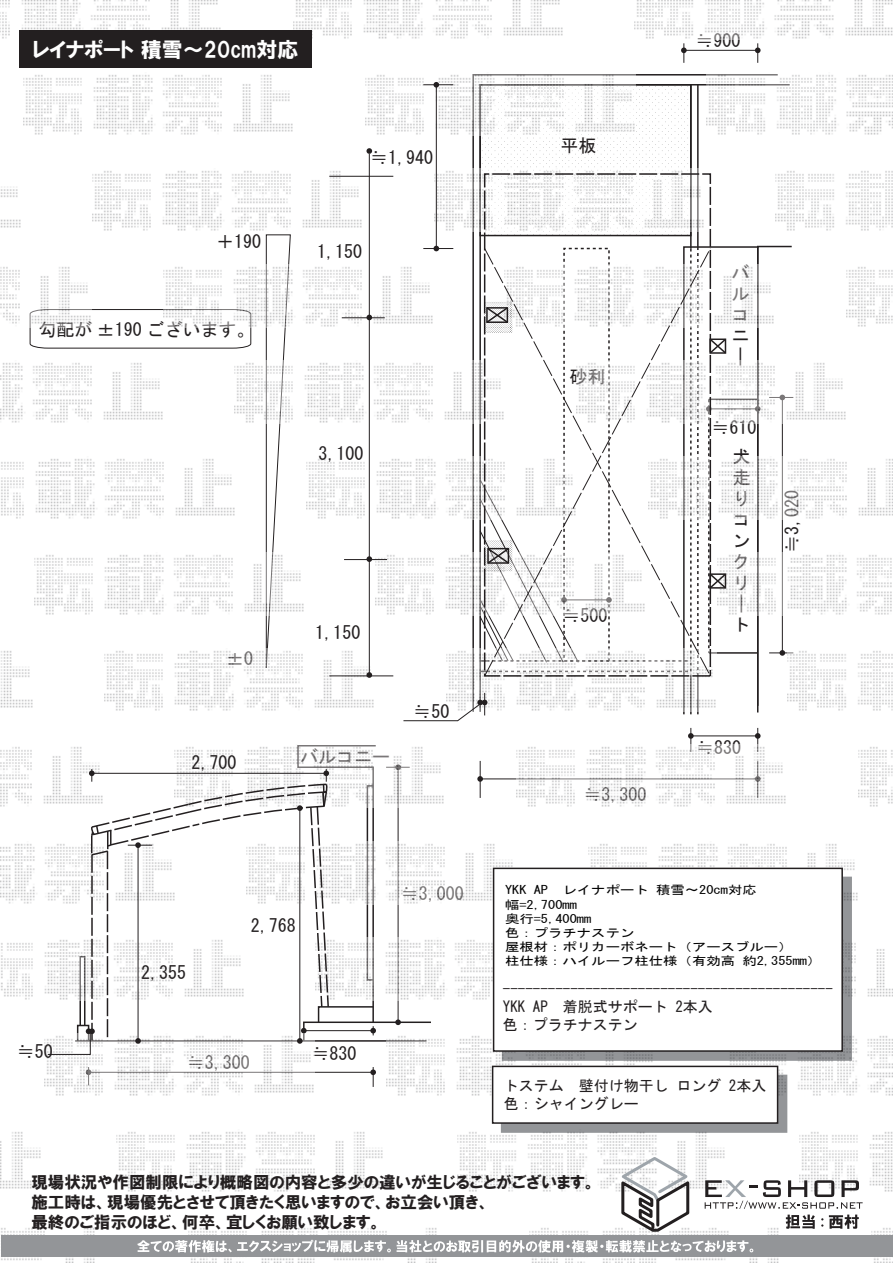
<style>
.page{position:relative;width:893px;height:1263px;background:#fff}
.page>*{position:absolute;margin:0;border:0;box-sizing:border-box;transform-origin:0 0}
.t1{font:21px "HGP Soei Kakugothic UB";color:#fff}
.t2{font:18px/21px "MS Gothic";color:#231f20;text-align:justify}
.t3{font:16.5px/19.8px "HGP Soei Kakugothic UB";color:#231f20}
.t4{font:15px/18px "MS Gothic";color:#231f20}
.t5{font:11.85px/14.1px "MS Gothic";color:#030303;scale:1.22 1}
</style>
<div class="page">
<hr style="left:690px;top:85px;width:2px;height:163px;background:#231f20">
<hr style="left:697px;top:85px;width:2px;height:162px;background:#231f20">
<div style="left:479px;top:84px;width:213px;height:152px;background:#fff;border:2px solid #231f20"></div>
<hr style="left:691px;top:735px;width:67px;height:1px;background:#231f20">
<svg style="left:755px;top:728px;width:6px;height:17px"></svg>
<svg style="left:688px;top:728px;width:6px;height:17px"></svg>
<hr style="left:480px;top:761px;width:1px;height:37px;background:#231f20">
<hr style="left:480px;top:778px;width:278px;height:1px;background:#231f20">
<svg style="left:477px;top:776px;width:6px;height:6px"></svg>
<svg style="left:266px;top:234px;width:25px;height:415px"></svg>
<hr style="left:684px;top:50px;width:74px;height:1px;background:#231f20">
<svg style="left:755px;top:43px;width:6px;height:20px"></svg>
<svg style="left:681px;top:43px;width:6px;height:20px"></svg>
<hr style="left:89px;top:1072px;width:284px;height:1px;background:#231f20">
<svg style="left:370px;top:1067px;width:6px;height:20px"></svg>
<svg style="left:29px;top:309px;width:223px;height:40px"></svg>
<img style="left:0;top:0;width:221px;height:39px">
<img style="left:293px;top:0;width:270px;height:39px">
<img style="left:635px;top:0;width:258px;height:39px">
<img style="left:24px;top:75px;width:269px;height:60px">
<img style="left:365px;top:74px;width:270px;height:61px">
<img style="left:707px;top:74px;width:186px;height:61px">
<img style="left:93px;top:171px;width:270px;height:60px">
<img style="left:0;top:186px;width:21px;height:42px">
<img style="left:434px;top:168px;width:270px;height:63px">
<img style="left:776px;top:171px;width:117px;height:60px">
<img style="left:163px;top:264px;width:240px;height:63px">
<img style="left:0;top:267px;width:92px;height:60px">
<img style="left:846px;top:267px;width:47px;height:60px">
<img style="left:0;top:363px;width:163px;height:60px">
<img style="left:235px;top:360px;width:168px;height:63px">
<img style="left:793px;top:363px;width:53px;height:57px">
<img style="left:1px;top:459px;width:234px;height:60px">
<img style="left:307px;top:457px;width:96px;height:63px">
<img style="left:794px;top:459px;width:99px;height:60px">
<img style="left:34px;top:553px;width:270px;height:63px">
<img style="left:376px;top:555px;width:27px;height:60px">
<img style="left:793px;top:555px;width:99px;height:60px">
<img style="left:105px;top:649px;width:270px;height:62px">
<img style="left:0;top:651px;width:33px;height:57px">
<img style="left:793px;top:651px;width:100px;height:60px">
<img style="left:0;top:747px;width:47px;height:60px">
<img style="left:432px;top:762px;width:12px;height:42px">
<img style="left:858px;top:747px;width:35px;height:60px">
<img style="left:516px;top:745px;width:270px;height:62px">
<img style="left:0;top:844px;width:47px;height:60px">
<img style="left:432px;top:844px;width:85px;height:60px">
<img style="left:588px;top:844px;width:270px;height:57px">
<img style="left:1px;top:943px;width:46px;height:57px">
<img style="left:432px;top:937px;width:61px;height:63px">
<img style="left:852px;top:943px;width:41px;height:54px">
<img style="left:45px;top:1039px;width:270px;height:57px">
<img style="left:386px;top:1033px;width:270px;height:63px">
<img style="left:728px;top:1036px;width:165px;height:60px">
<img style="left:0;top:1132px;width:44px;height:57px">
<img style="left:116px;top:1132px;width:270px;height:60px">
<img style="left:800px;top:1132px;width:93px;height:60px">
<img style="left:458px;top:1129px;width:267px;height:63px">
<img style="left:1px;top:1228px;width:94px;height:35px">
<img style="left:188px;top:1228px;width:249px;height:35px">
<img style="left:872px;top:1228px;width:21px;height:35px">
<img style="left:530px;top:1228px;width:249px;height:35px">
<svg style="left:617px;top:1155px;width:75px;height:78px"></svg>
<svg style="left:502px;top:877px;width:350px;height:184px;background:#909295"></svg>
<div style="left:493px;top:868px;width:350px;height:184px;background:#fff;border:2px solid #231f20"></div>
<div style="left:19px;top:30px;width:292px;height:38px;background:#231f20"></div>
<div style="left:1px;top:1235px;width:892px;height:22px;background:#939598"></div>
<svg style="left:137px;top:1240px;width:254px;height:12px"></svg>
<svg style="left:397px;top:1240px;width:356px;height:12px"></svg>
<svg style="left:705px;top:1180px;width:158px;height:49px"></svg>
<div style="left:501px;top:1075px;width:286px;height:58px;background:#939598;border:2px solid #939598"></div>
<div style="left:492px;top:1066px;width:286px;height:58px;background:#fff;border:2px solid #231f20"></div>
<hr style="left:423px;top:84px;width:30px;height:1px;background:#231f20">
<hr style="left:436px;top:85px;width:1px;height:163px;background:#231f20">
<svg style="left:433px;top:82px;width:6px;height:6px"></svg>
<svg style="left:403px;top:245px;width:390px;height:476px"></svg>
<hr style="left:329px;top:176px;width:64px;height:1px;background:#231f20">
<hr style="left:329px;top:675px;width:64px;height:1px;background:#231f20">
<hr style="left:369px;top:154px;width:1px;height:520px;background:#231f20">
<svg style="left:366px;top:672px;width:6px;height:6px"></svg>
<svg style="left:366px;top:556px;width:6px;height:6px"></svg>
<svg style="left:366px;top:148px;width:6px;height:6px"></svg>
<svg style="left:366px;top:315px;width:6px;height:5px"></svg>
<hr style="left:344px;top:559px;width:43px;height:1px;background:#231f20">
<hr style="left:342px;top:317px;width:43px;height:1px;background:#231f20">
<svg style="left:47px;top:745px;width:385px;height:310px"></svg>
<p class="t1" style="left:33px;top:39px;width:267px">レイナポート 積雪～20cm対応</p>
<p class="t2" style="left:216px;top:231px;width:46px">＋190</p>
<p class="t2" style="left:38px;top:319px;width:217px">勾配が ±190 ございます。</p>
<p class="t2" style="left:370px;top:147px;width:65px">≒1,940</p>
<p class="t2" style="left:317px;top:241px;width:46px">1,150</p>
<p class="t2" style="left:318px;top:443px;width:46px">3,100</p>
<p class="t2" style="left:226px;top:648px;width:28px">±0</p>
<p class="t2" style="left:315px;top:622px;width:46px">1,150</p>
<p class="t2" style="left:413px;top:701px;width:37px">≒50</p>
<p class="t2" style="left:17px;top:1041px;width:37px">≒50</p>
<p class="t2" style="left:191px;top:752px;width:46px">2,700</p>
<p class="t2" style="left:300px;top:746px;width:91px">バルコニー</p>
<p class="t2" style="left:141px;top:962px;width:46px">2,355</p>
<p class="t2" style="left:251px;top:915px;width:46px">2,768</p>
<p class="t2" style="left:187px;top:1052px;width:64px">≒3,300</p>
<p class="t2" style="left:311px;top:1042px;width:46px">≒830</p>
<p class="t2" style="left:401px;top:883px;width:64px">≒3,000</p>
<p class="t2" style="left:560px;top:135px;width:37px">平板</p>
<p class="t2" style="left:569px;top:366px;width:37px">砂利</p>
<p class="t2" style="left:562px;top:605px;width:46px">≒500</p>
<p class="t2" style="left:583px;top:784px;width:64px">≒3,300</p>
<p class="t2" style="left:695px;top:30px;width:46px">≒900</p>
<p class="t2" style="left:731px;top:262px;width:19px">バルコニ｜</p>
<p class="t2" style="left:711px;top:417px;width:46px">≒610</p>
<p class="t2" style="left:732px;top:446px;width:19px">犬走りコンクリ｜ト</p>
<p class="t2" style="left:781px;top:553px;width:64px;rotate:-90deg">≒3,020</p>
<p class="t2" style="left:696px;top:737px;width:46px">≒830</p>
<p class="t5" style="left:505px;top:883px;width:261px">YKK AP レイナポート 積雪～20cm対応幅=2,700mm<br>奥行=5,400mm<br>色：プラチナステン<br>屋根材：ポリカーボネート（アースブルー）<br>柱仕様：ハイルーフ柱仕様（有効高 約2,355mm）</p>
<p class="t4" style="left:503px;top:979px;width:331px">--------------------------------------------<br>YKK AP 着脱式サポート 2本入<br>色：プラチナステン</p>
<p class="t4" style="left:504px;top:1077px;width:264px">トステム 壁付け物干し ロング 2本入色：シャイングレー</p>
<p class="t3" style="left:31px;top:1172px;width:566px">現場状況や作図制限により概略図の内容と多少の違いが生じることがございます。施工時は、現場優先とさせて頂きたく思いますので、お立会い頂き、<br>最終のご指示のほど、何卒、宜しくお願い致します。</p>
</div>
